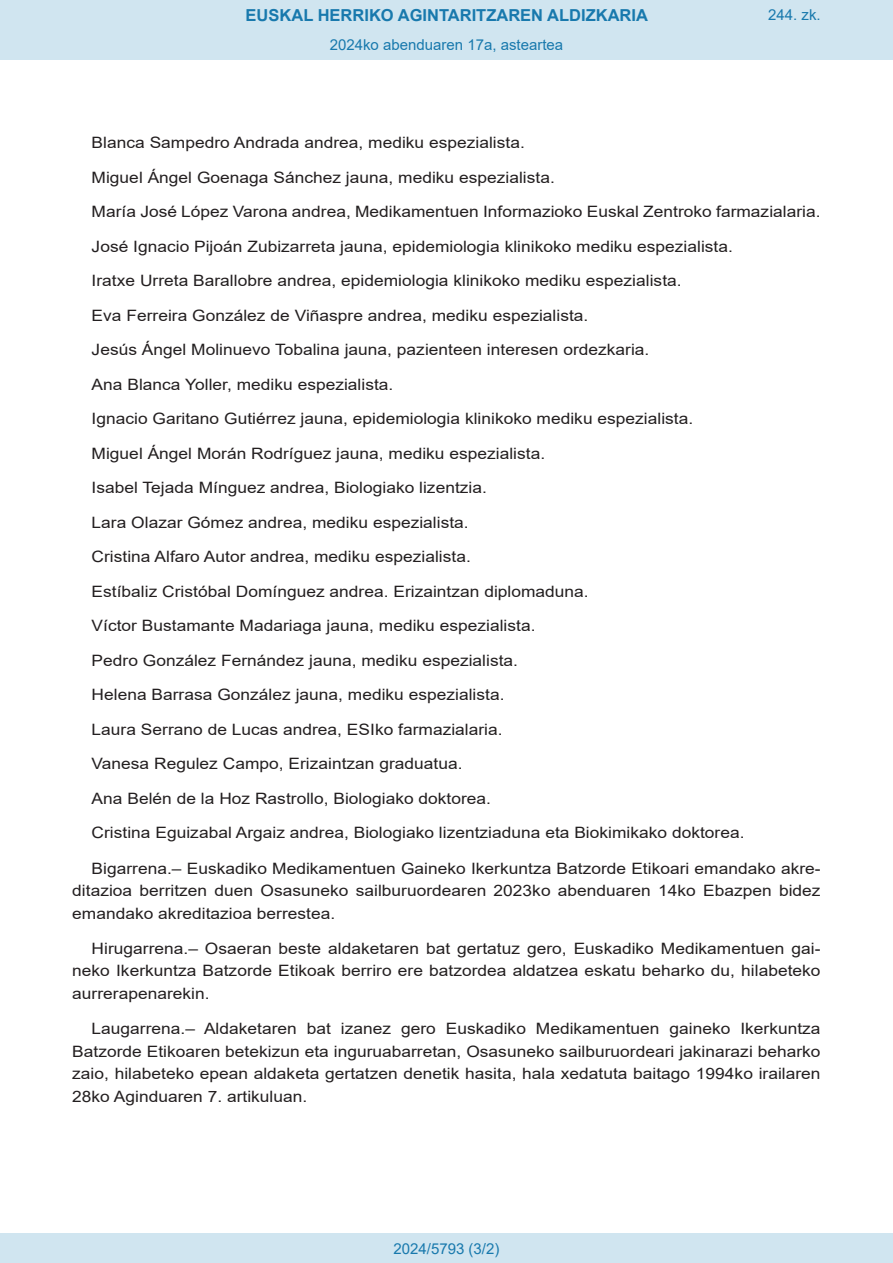
<style>
.page{position:relative;width:893px;height:1263px;background:#fff}
.page>*{position:absolute;margin:0;border:0;box-sizing:border-box;transform-origin:0 0}
.t1{font:700 16.5px "Arial";color:#1879ad}
.BOPVDetalle{font:15.6px/22.5px "Arial";color:#231f20;text-align:justify;scale:1.11 1}
.Paginacion_Centro{font:15px "Arial";color:#1879ad}
</style>
<div class="page">
<div style="left:0;top:0;width:893px;height:60px;background:#d0e5f0"></div>
<div style="left:0;top:1233px;width:893px;height:30px;background:#d0e5f0"></div>
<p class="t1" style="left:246px;top:3px;width:404px">EUSKAL HERRIKO AGINTARITZAREN ALDIZKARIA</p>
<p class="Paginacion_Centro" style="left:330px;top:35px;width:235px">2024ko abenduaren 17a, asteartea</p>
<p class="Paginacion_Centro" style="left:768px;top:5px;width:54px">244. zk.</p>
<p class="BOPVDetalle" style="left:92px;top:131px;width:392px">Blanca Sampedro Andrada andrea, mediku espezialista.</p>
<p class="BOPVDetalle" style="left:92px;top:166px;width:419px">Miguel Ángel Goenaga Sánchez jauna, mediku espezialista.</p>
<p class="BOPVDetalle" style="left:92px;top:200px;width:658px">María José López Varona andrea, Medikamentuen Informazioko Euskal Zentroko farmazialaria.</p>
<p class="BOPVDetalle" style="left:92px;top:235px;width:579px">José Ignacio Pijoán Zubizarreta jauna, epidemiologia klinikoko mediku espezialista.</p>
<p class="BOPVDetalle" style="left:92px;top:269px;width:533px">Iratxe Urreta Barallobre andrea, epidemiologia klinikoko mediku espezialista.</p>
<p class="BOPVDetalle" style="left:92px;top:304px;width:449px">Eva Ferreira González de Viñaspre andrea, mediku espezialista.</p>
<p class="BOPVDetalle" style="left:92px;top:338px;width:504px">Jesús Ángel Molinuevo Tobalina jauna, pazienteen interesen ordezkaria.</p>
<p class="BOPVDetalle" style="left:92px;top:373px;width:273px">Ana Blanca Yoller, mediku espezialista.</p>
<p class="BOPVDetalle" style="left:92px;top:407px;width:543px">Ignacio Garitano Gutiérrez jauna, epidemiologia klinikoko mediku espezialista.</p>
<p class="BOPVDetalle" style="left:92px;top:442px;width:410px">Miguel Ángel Morán Rodríguez jauna, mediku espezialista.</p>
<p class="BOPVDetalle" style="left:92px;top:476px;width:358px">Isabel Tejada Mínguez andrea, Biologiako lizentzia.</p>
<p class="BOPVDetalle" style="left:92px;top:511px;width:341px">Lara Olazar Gómez andrea, mediku espezialista.</p>
<p class="BOPVDetalle" style="left:92px;top:545px;width:343px">Cristina Alfaro Autor andrea, mediku espezialista.</p>
<p class="BOPVDetalle" style="left:92px;top:580px;width:449px">Estíbaliz Cristóbal Domínguez andrea. Erizaintzan diplomaduna.</p>
<p class="BOPVDetalle" style="left:92px;top:614px;width:401px">Víctor Bustamante Madariaga jauna, mediku espezialista.</p>
<p class="BOPVDetalle" style="left:92px;top:649px;width:386px">Pedro González Fernández jauna, mediku espezialista.</p>
<p class="BOPVDetalle" style="left:92px;top:683px;width:373px">Helena Barrasa González jauna, mediku espezialista.</p>
<p class="BOPVDetalle" style="left:92px;top:718px;width:372px">Laura Serrano de Lucas andrea, ESIko farmazialaria.</p>
<p class="BOPVDetalle" style="left:92px;top:752px;width:336px">Vanesa Regulez Campo, Erizaintzan graduatua.</p>
<p class="BOPVDetalle" style="left:92px;top:787px;width:361px">Ana Belén de la Hoz Rastrollo, Biologiako doktorea.</p>
<p class="BOPVDetalle" style="left:92px;top:821px;width:590px">Cristina Eguizabal Argaiz andrea, Biologiako lizentziaduna eta Biokimikako doktorea.</p>
<p class="BOPVDetalle" style="left:72px;top:857px;width:676px;text-indent:19px">Bigarrena.– Euskadiko Medikamentuen Gaineko Ikerkuntza Batzorde Etikoari emandako akre&shy;ditazioa berritzen duen Osasuneko sailburuordearen 2023ko abenduaren 14ko Ebazpen bidez emandako akreditazioa berrestea.</p>
<p class="BOPVDetalle" style="left:72px;top:937px;width:676px;text-indent:19px">Hirugarrena.– Osaeran beste aldaketaren bat gertatuz gero, Euskadiko Medikamentuen gai&shy;neko Ikerkuntza Batzorde Etikoak berriro ere batzordea aldatzea eskatu beharko du, hilabeteko aurrerapenarekin.</p>
<p class="BOPVDetalle" style="left:72px;top:1017px;width:676px;text-indent:19px">Laugarrena.– Aldaketaren bat izanez gero Euskadiko Medikamentuen gaineko Ikerkuntza Batzorde Etikoaren betekizun eta inguruabarretan, Osasuneko sailburuordeari jakinarazi beharko zaio, hilabeteko epean aldaketa gertatzen denetik hasita, hala xedatuta baitago 1994ko irailaren 28ko Aginduaren 7. artikuluan.</p>
<p class="Paginacion_Centro" style="left:393px;top:1238px;width:107px">2024/5793 (3/2)</p>
</div>
